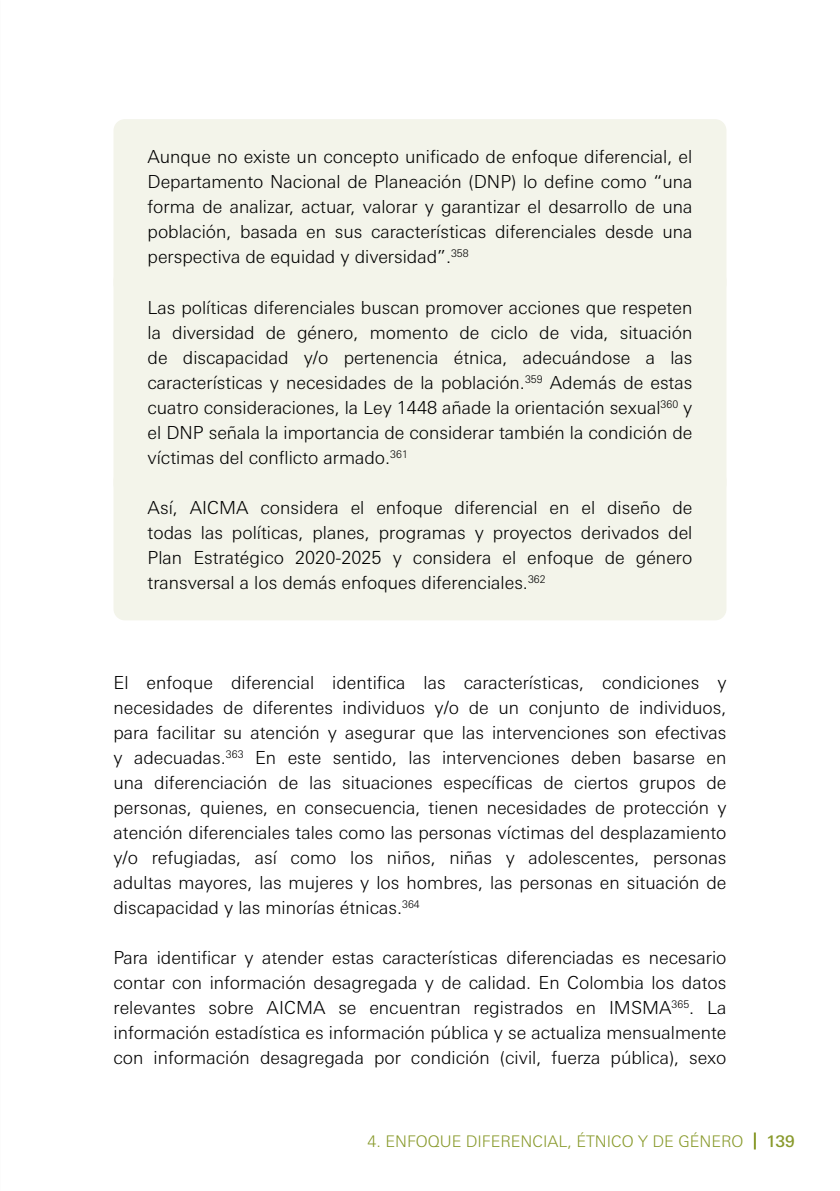
<style>
.page{position:relative;width:840px;height:1191px;background:#fff}
.page>*{position:absolute;margin:0;border:0;box-sizing:border-box;transform-origin:0 0}
.Body{font:300 18px/25px "Linotype Univers Basic";color:#000;text-align:justify}
.Body_cadre_gris{font:300 18px/25px "Linotype Univers Basic";color:#000;text-align:justify}
.t1{font:300 16px "Linotype Univers Basic";color:#899a2c}
.t2{font:500 16px "Linotype Univers Basic";color:#899a2c}
</style>
<div class="page">
<svg style="left:753px;top:1132px;width:2px;height:17px"></svg>
<div style="left:113px;top:119px;width:613px;height:176px;background:#f3f4ea;border-radius:11px"></div>
<div style="left:113px;top:269px;width:613px;height:226px;background:#f3f4ea;border-radius:11px"></div>
<div style="left:113px;top:469px;width:613px;height:151px;background:#f3f4ea;border-radius:11px"></div>
<p class="Body_cadre_gris" style="left:147px;top:144px;width:546px">Aunque no existe un concepto unificado de enfoque diferencial, el Departamento Nacional de Planeación (DNP) lo define como “una forma de analizar, actuar, valorar y garantizar el desarrollo de una población, basada en sus características diferenciales desde una perspectiva de equidad y diversidad”.<sup>358</sup></p>
<p class="Body_cadre_gris" style="left:147px;top:294px;width:546px">Las políticas diferenciales buscan promover acciones que respeten la diversidad de género, momento de ciclo de vida, situación de discapacidad y/o pertenencia étnica, adecuándose a las características y necesidades de la población.<sup>359</sup> Además de estas cuatro consideraciones, la Ley 1448 añade la orientación sexual<sup>360</sup> y el DNP señala la importancia de considerar también la condición de víctimas del conflicto armado.<sup>361</sup></p>
<p class="Body_cadre_gris" style="left:147px;top:494px;width:546px">Así, AICMA considera el enfoque diferencial en el diseño de todas las políticas, planes, programas y proyectos derivados del Plan Estratégico 2020-2025 y considera el enfoque de género transversal a los demás enfoques diferenciales.<sup>362</sup></p>
<p class="Body" style="left:113px;top:669px;width:614px">El enfoque diferencial identifica las características, condiciones y necesidades de diferentes individuos y/o de un conjunto de individuos, para facilitar su atención y asegurar que las intervenciones son efectivas y adecuadas.<sup>363</sup> En este sentido, las intervenciones deben basarse en una diferenciación de las situaciones específicas de ciertos grupos de personas, quienes, en consecuencia, tienen necesidades de protección y atención diferenciales tales como las personas víctimas del desplazamiento y/o refugiadas, así como los niños, niñas y adolescentes, personas adultas mayores, las mujeres y los hombres, las personas en situación de discapacidad y las minorías étnicas.<sup>364</sup></p>
<p class="Body" style="left:113px;top:944px;width:614px">Para identificar y atender estas características diferenciadas es necesario contar con información desagregada y de calidad. En Colombia los datos relevantes sobre AICMA se encuentran registrados en IMSMA<sup>365</sup>. La información estadística es información pública y se actualiza mensualmente con información desagregada por condición (civil, fuerza pública), sexo</p>
<p class="t1" style="left:367px;top:1131px;width:377px">4. ENFOQUE DIFERENCIAL, ÉTNICO Y DE GÉNERO</p>
<p class="t2" style="left:765px;top:1131px;width:30px">139</p>
</div>
